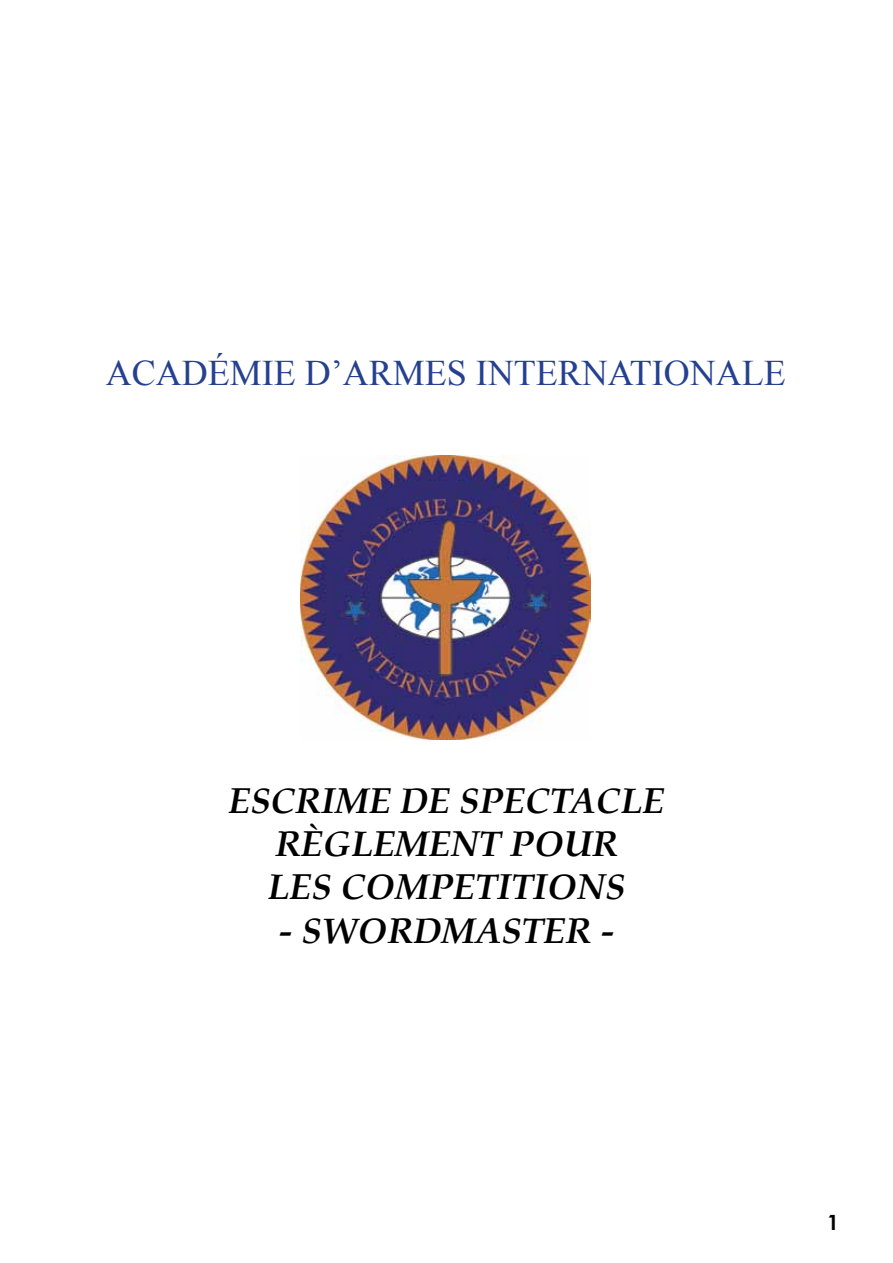
<style>
.page{position:relative;width:893px;height:1263px;background:#fff}
.page>*{position:absolute;margin:0;border:0;box-sizing:border-box;transform-origin:0 0}
.t1{font:italic 700 36px/43.2px "Palatino";color:#000;text-align:center}
.t2{font:36px "Times New Roman";color:#25408f}
.t3{font:700 21px "Century Gothic";color:#000}
</style>
<div class="page">
<img style="left:301px;top:455px;width:290px;height:284px">
<p class="t2" style="left:106px;top:349px;width:681px">ACADÉMIE D’ARMES INTERNATIONALE</p>
<p class="t1" style="left:228px;top:779px;width:437px">ESCRIME DE SPECTACLE<br>RÈGLEMENT POUR<br>LES COMPETITIONS</p>
<p class="t1" style="left:278px;top:908px;width:337px">- SWORDMASTER -</p>
<p class="t3" style="left:827px;top:1209px;width:13px">1</p>
</div>
